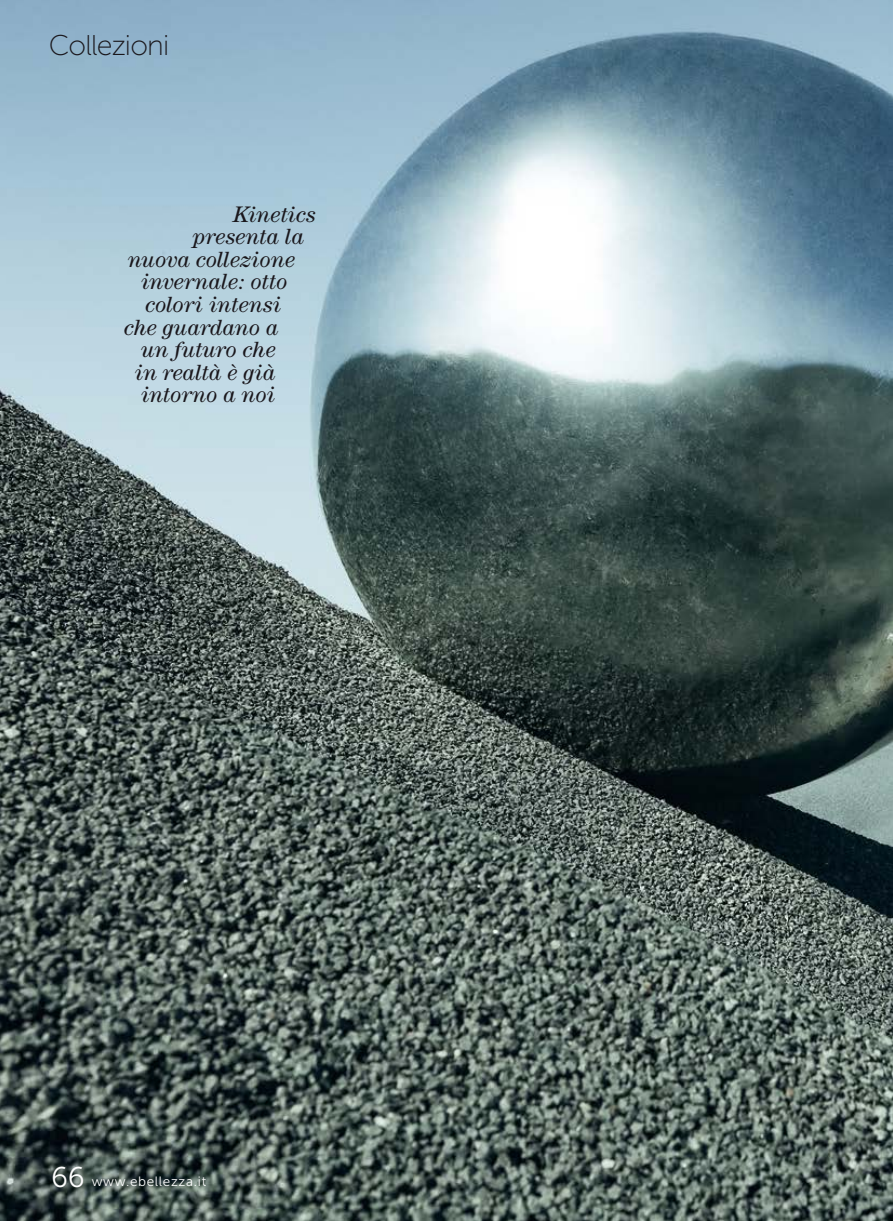
<style>
.page{position:relative;width:893px;height:1221px;background:#fff}
.page>*{position:absolute;margin:0;border:0;box-sizing:border-box;transform-origin:0 0}
.t1{font:28.5px "Museo Sans 100";letter-spacing:-.03em;color:#1a171c}
.t2{font:italic 22.5px "Century";color:#1a171c}
.t3{font:13.5px "Museo Sans 300";letter-spacing:.05em;color:#fff}
.s1{font-size:28.5px}
</style>
<div class="page">
<img style="left:0;top:0;width:893px;height:1220px">
<p class="t1" style="left:49px;top:30px;width:122px">Collezioni</p>
<p class="t2" style="left:233px;top:201px;width:85px">Kinetics</p>
<p class="t2" style="left:193px;top:224px;width:113px">presenta la</p>
<p class="t2" style="left:128px;top:246px;width:169px">nuova collezione</p>
<p class="t2" style="left:141px;top:269px;width:148px">invernale: otto</p>
<p class="t2" style="left:145px;top:291px;width:138px">colori intensi</p>
<p class="t2" style="left:124px;top:314px;width:156px">che guardano a</p>
<p class="t2" style="left:141px;top:336px;width:136px">un futuro che</p>
<p class="t2" style="left:135px;top:359px;width:142px">in realtà è già</p>
<p class="t2" style="left:141px;top:381px;width:136px">intorno a noi</p>
<p class="t3" style="left:51px;top:1173px;width:157px"><span class="s1">66</span> www.ebellezza.it</p>
</div>
